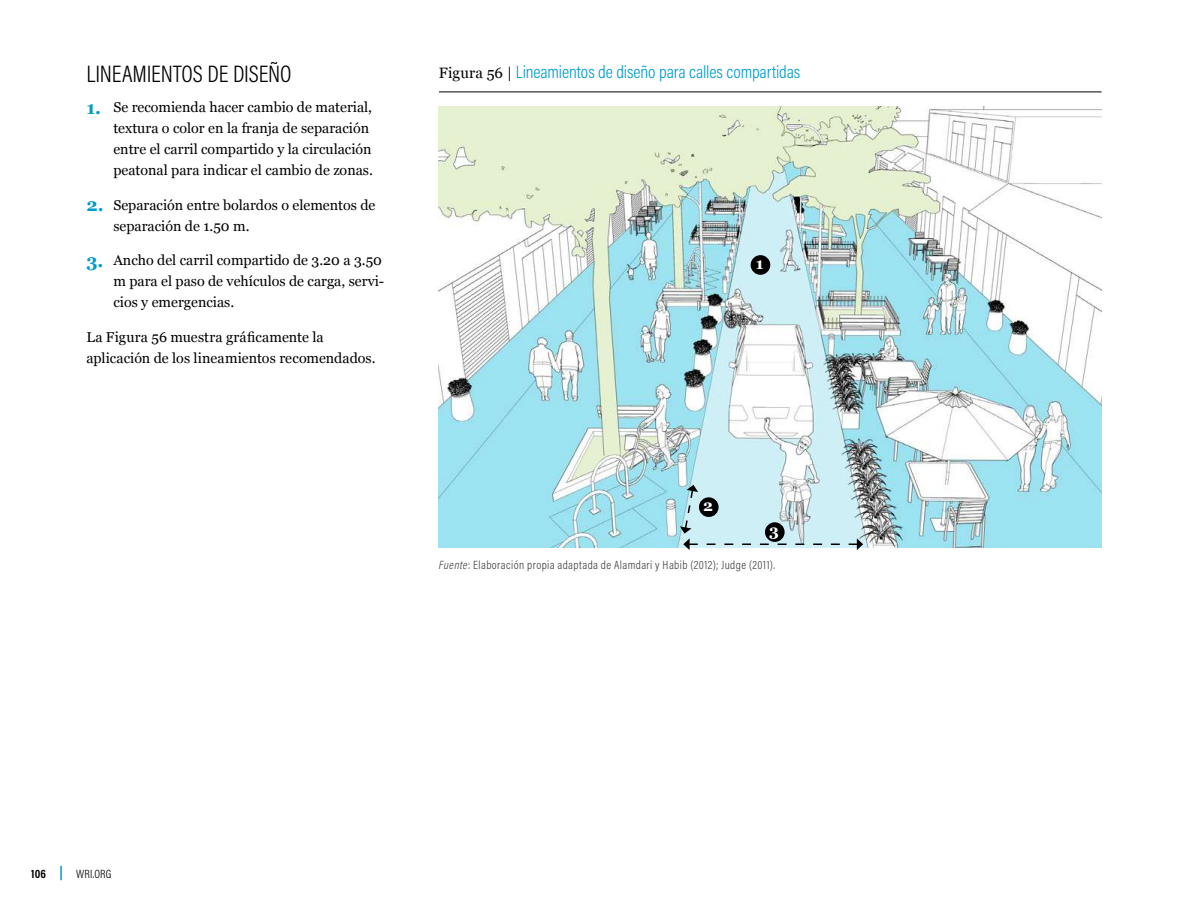
<style>
.page{position:relative;width:1188px;height:918px;background:#fff}
.page>*{position:absolute;margin:0;border:0;box-sizing:border-box;transform-origin:0 0}
.t1{font:300 24px "Acumin Pro Cond";letter-spacing:-.005em;color:#000}
.t2{font:300 18px "Acumin Pro Cond";letter-spacing:-.005em;color:#009ccc}
.t3{font:700 15.75px "Georgia";color:#fff}
.t4{font:14.25px/21px "Georgia";color:#000}
.t5{font:300 12px "Acumin Pro Cond";letter-spacing:.035em;color:#414042}
.t6{font:300 12px "Acumin Pro Cond";letter-spacing:.015em;color:#000}
.t7{font:700 12px "Acumin Pro Cond";color:#000}
.s1{font-weight:700;font-size:18px;color:#009ccc}
.s2{font-family:"Georgia";font-weight:400;font-size:15px;color:#000}
.s3{font-style:italic}
</style>
<div class="page">
<svg style="left:60px;top:866px;width:2px;height:14px"></svg>
<hr style="left:439px;top:92px;width:663px;height:1px;background:#000">
<img style="left:439px;top:107px;width:663px;height:441px">
<div style="left:751px;top:255px;width:19px;height:20px;background:#000;border-radius:50%"></div>
<svg style="left:680px;top:485px;width:183px;height:65px;background:#bdd8dd"></svg>
<h1 class="t1" style="left:86px;top:59px;width:207px">LINEAMIENTOS DE DISEÑO</h1>
<p class="t4" style="left:113px;top:96px;width:261px;text-indent:-27px"><span class="s1">1.</span> Se recomienda hacer cambio de material, textura o color en la franja de separación entre el carril compartido y la circulación peatonal para indicar el cambio de zonas.</p>
<p class="t4" style="left:113px;top:194px;width:264px;text-indent:-27px"><span class="s1">2.</span> Separación entre bolardos o elementos de separación de 1.50 m.</p>
<p class="t4" style="left:113px;top:249px;width:272px;text-indent:-27px"><span class="s1">3.</span> Ancho del carril compartido de 3.20 a 3.50 m para el paso de vehículos de carga, servi&shy;cios y emergencias.</p>
<p class="t4" style="left:86px;top:326px;width:291px">La Figura 56 muestra gráficamente la aplicación de los lineamientos recomendados.</p>
<p class="t2" style="left:439px;top:60px;width:363px"><span class="s2">Figura 56 |</span> Lineamientos de diseño para calles compartidas</p>
<p class="t3" style="left:756px;top:251px;width:9px">1</p>
<p class="t3" style="left:703px;top:494px;width:11px">2</p>
<p class="t3" style="left:769px;top:519px;width:11px">3</p>
<p class="t5" style="left:439px;top:557px;width:338px"><span class="s3">Fuente</span>: Elaboración propia adaptada de Alamdari y Habib (2012); Judge (2011).</p>
<p class="t7" style="left:31px;top:866px;width:16px">106</p>
<p class="t6" style="left:76px;top:866px;width:37px">WRI.ORG</p>
</div>
